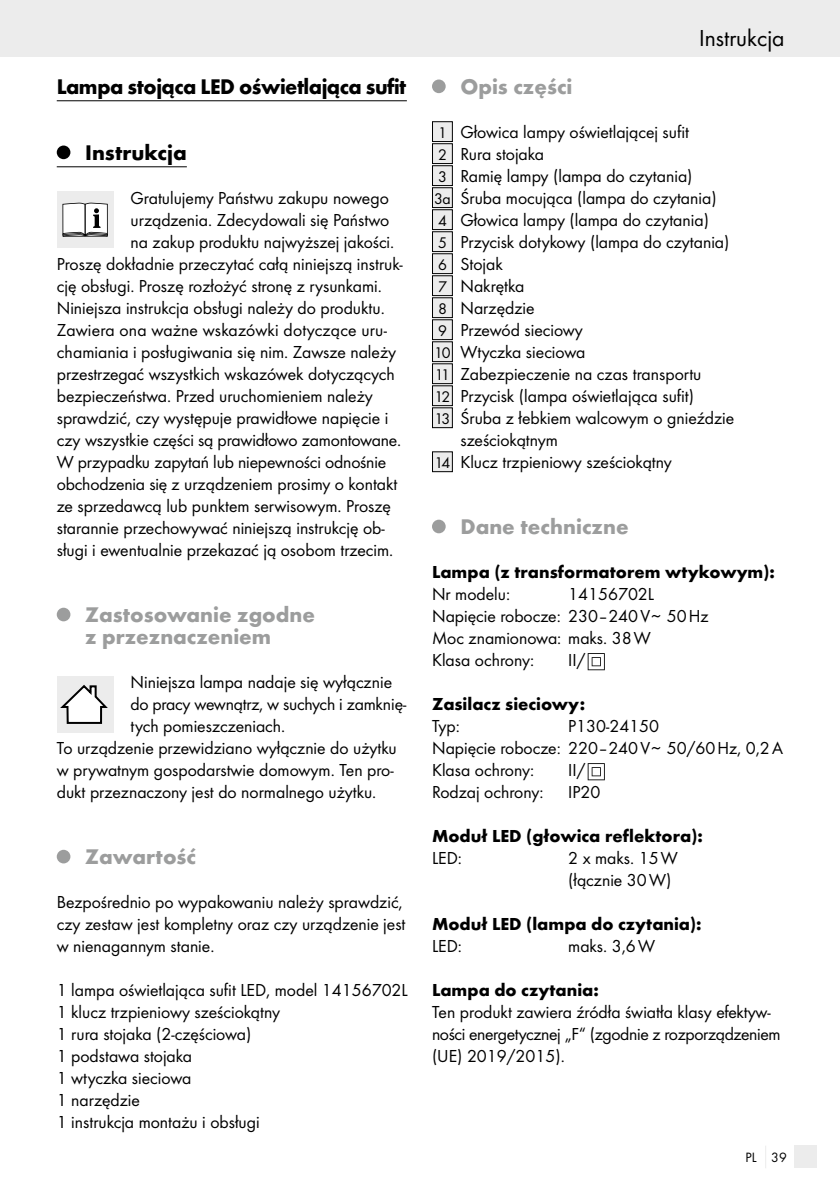
<style>
.page{position:relative;width:840px;height:1191px;background:#fff}
.page>*{position:absolute;margin:0;border:0;box-sizing:border-box;transform-origin:0 0}
.t1{font:24px "Futura Boo";color:#000}
.t2{font:700 22px/22px "Futura";color:#9c9d9d}
.t3{font:700 22px "Futura";letter-spacing:-.025em;color:#000}
.t4{font:700 22px "Futura";color:#000}
.t5{font:18px/22px "Futura Boo";color:#000}
.t6{font:700 18px "Futura";color:#000}
.t7{font:18px/22px "Futura Boo";letter-spacing:-.02em;color:#000}
.t8{font:14px "Futura Boo";color:#000}
.s1{font-size:16px}
</style>
<div class="page">
<div style="left:0;top:0;width:839px;height:57px;background:#ececec"></div>
<div style="left:794px;top:1145px;width:22px;height:23px;background:#ececec"></div>
<hr style="left:57px;top:100px;width:349px;height:1px;background:#000">
<hr style="left:57px;top:166px;width:130px;height:1px;background:#000">
<div style="left:57px;top:145px;width:13px;height:14px;background:#000;border-radius:50%"></div>
<div style="left:57px;top:191px;width:56px;height:57px;background:#ececec"></div>
<hr style="left:63px;top:236px;width:44px;height:1px;background:#000">
<svg style="left:62px;top:203px;width:46px;height:33px;background:#cacaca"></svg>
<div style="left:57px;top:607px;width:13px;height:14px;background:#9c9d9d;border-radius:50%"></div>
<div style="left:57px;top:676px;width:56px;height:57px;background:#ececec"></div>
<svg style="left:60px;top:685px;width:48px;height:39px"></svg>
<div style="left:57px;top:849px;width:13px;height:14px;background:#9c9d9d;border-radius:50%"></div>
<div style="left:432px;top:79px;width:13px;height:14px;background:#9c9d9d;border-radius:50%"></div>
<div style="left:432px;top:122px;width:20px;height:20px;background:#ececec"></div>
<div style="left:432px;top:121px;width:20px;height:21px;border:1px solid #000"></div>
<div style="left:432px;top:144px;width:20px;height:20px;background:#ececec"></div>
<div style="left:432px;top:143px;width:20px;height:21px;border:1px solid #000"></div>
<div style="left:432px;top:166px;width:20px;height:20px;background:#ececec"></div>
<div style="left:432px;top:165px;width:20px;height:21px;border:1px solid #000"></div>
<div style="left:432px;top:188px;width:20px;height:20px;background:#ececec"></div>
<div style="left:432px;top:187px;width:20px;height:21px;border:1px solid #000"></div>
<div style="left:432px;top:210px;width:20px;height:20px;background:#ececec"></div>
<div style="left:432px;top:209px;width:20px;height:21px;border:1px solid #000"></div>
<div style="left:432px;top:232px;width:20px;height:20px;background:#ececec"></div>
<div style="left:432px;top:231px;width:20px;height:21px;border:1px solid #000"></div>
<div style="left:432px;top:254px;width:20px;height:20px;background:#ececec"></div>
<div style="left:432px;top:253px;width:20px;height:21px;border:1px solid #000"></div>
<div style="left:432px;top:276px;width:20px;height:20px;background:#ececec"></div>
<div style="left:432px;top:275px;width:20px;height:21px;border:1px solid #000"></div>
<div style="left:432px;top:298px;width:20px;height:20px;background:#ececec"></div>
<div style="left:432px;top:297px;width:20px;height:21px;border:1px solid #000"></div>
<div style="left:432px;top:320px;width:20px;height:20px;background:#ececec"></div>
<div style="left:432px;top:319px;width:20px;height:21px;border:1px solid #000"></div>
<div style="left:432px;top:342px;width:20px;height:20px;background:#ececec"></div>
<div style="left:432px;top:341px;width:20px;height:21px;border:1px solid #000"></div>
<div style="left:432px;top:364px;width:20px;height:20px;background:#ececec"></div>
<div style="left:432px;top:363px;width:20px;height:21px;border:1px solid #000"></div>
<div style="left:432px;top:386px;width:20px;height:20px;background:#ececec"></div>
<div style="left:432px;top:385px;width:20px;height:21px;border:1px solid #000"></div>
<div style="left:432px;top:408px;width:20px;height:20px;background:#ececec"></div>
<div style="left:432px;top:407px;width:20px;height:21px;border:1px solid #000"></div>
<div style="left:432px;top:452px;width:20px;height:20px;background:#ececec"></div>
<div style="left:432px;top:451px;width:20px;height:21px;border:1px solid #000"></div>
<div style="left:432px;top:519px;width:13px;height:14px;background:#9c9d9d;border-radius:50%"></div>
<svg style="left:587px;top:653px;width:17px;height:17px"></svg>
<svg style="left:587px;top:763px;width:17px;height:17px"></svg>
<p class="t3" style="left:57px;top:73px;width:351px">Lampa stojąca LED oświetlająca sufit</p>
<p class="t4" style="left:85px;top:139px;width:103px">Instrukcja</p>
<p class="t5" style="left:130px;top:187px;width:259px">Gratulujemy Państwu zakupu nowego</p>
<p class="t5" style="left:130px;top:209px;width:260px">urządzenia. Zdecydowali się Państwo</p>
<p class="t5" style="left:130px;top:231px;width:265px">na zakup produktu najwyższej jakości.</p>
<p class="t5" style="left:57px;top:253px;width:347px">Proszę dokładnie przeczytać całą niniejszą instruk-</p>
<p class="t5" style="left:57px;top:275px;width:326px">cję obsługi. Proszę rozłożyć stronę z rysunkami.</p>
<p class="t5" style="left:57px;top:297px;width:329px">Niniejsza instrukcja obsługi należy do produktu.</p>
<p class="t5" style="left:57px;top:319px;width:331px">Zawiera ona ważne wskazówki dotyczące uru-</p>
<p class="t5" style="left:57px;top:341px;width:340px">chamiania i posługiwania się nim. Zawsze należy</p>
<p class="t5" style="left:57px;top:363px;width:339px">przestrzegać wszystkich wskazówek dotyczących</p>
<p class="t5" style="left:57px;top:385px;width:317px">bezpieczeństwa. Przed uruchomieniem należy</p>
<p class="t5" style="left:57px;top:407px;width:333px">sprawdzić, czy występuje prawidłowe napięcie i</p>
<p class="t5" style="left:57px;top:429px;width:346px">czy wszystkie części są prawidłowo zamontowane.</p>
<p class="t5" style="left:57px;top:451px;width:331px">W przypadku zapytań lub niepewności odnośnie</p>
<p class="t5" style="left:57px;top:473px;width:342px">obchodzenia się z urządzeniem prosimy o kontakt</p>
<p class="t5" style="left:57px;top:495px;width:335px">ze sprzedawcą lub punktem serwisowym. Proszę</p>
<p class="t5" style="left:57px;top:517px;width:329px">starannie przechowywać niniejszą instrukcję ob-</p>
<p class="t5" style="left:57px;top:539px;width:338px">sługi i ewentualnie przekazać ją osobom trzecim.</p>
<p class="t2" style="left:85px;top:603px;width:231px">Zastosowanie zgodne z przeznaczeniem</p>
<p class="t5" style="left:130px;top:671px;width:263px">Niniejsza lampa nadaje się wyłącznie</p>
<p class="t5" style="left:130px;top:693px;width:277px">do pracy wewnątrz, w suchych i zamknię-</p>
<p class="t5" style="left:130px;top:715px;width:156px">tych pomieszczeniach.</p>
<p class="t5" style="left:57px;top:737px;width:341px">To urządzenie przewidziano wyłącznie do użytku</p>
<p class="t5" style="left:57px;top:759px;width:338px">w prywatnym gospodarstwie domowym. Ten pro-</p>
<p class="t5" style="left:57px;top:781px;width:321px">dukt przeznaczony jest do normalnego użytku.</p>
<p class="t2" style="left:85px;top:845px;width:112px">Zawartość</p>
<p class="t5" style="left:57px;top:891px;width:350px">Bezpośrednio po wypakowaniu należy sprawdzić, czy zestaw jest kompletny oraz czy urządzenie jest w nienagannym stanie.</p>
<p class="t5" style="left:57px;top:979px;width:352px">1 lampa oświetlająca sufit LED, model 14156702L<br>1 klucz trzpieniowy sześciokątny<br>1 rura stojaka (2-częściowa)<br>1 podstawa stojaka<br>1 wtyczka sieciowa<br>1 narzędzie<br>1 instrukcja montażu i obsługi</p>
<h1 class="t1" style="left:698px;top:24px;width:87px">Instrukcja</h1>
<p class="t2" style="left:460px;top:75px;width:113px">Opis części</p>
<p class="t5" style="left:438px;top:121px;width:252px"><span class="s1">1</span> Głowica lampy oświetlającej sufit</p>
<p class="t5" style="left:438px;top:143px;width:107px"><span class="s1">2</span> Rura stojaka</p>
<p class="t5" style="left:438px;top:165px;width:256px"><span class="s1">3</span> Ramię lampy (lampa do czytania)</p>
<p class="t5" style="left:434px;top:187px;width:284px"><span class="s1">3a</span> Śruba mocująca (lampa do czytania)</p>
<p class="t5" style="left:438px;top:209px;width:272px"><span class="s1">4</span> Głowica lampy (lampa do czytania)</p>
<p class="t5" style="left:438px;top:231px;width:293px"><span class="s1">5</span> Przycisk dotykowy (lampa do czytania)</p>
<p class="t5" style="left:438px;top:253px;width:66px"><span class="s1">6</span> Stojak</p>
<p class="t5" style="left:438px;top:275px;width:88px"><span class="s1">7</span> Nakrętka</p>
<p class="t5" style="left:438px;top:297px;width:98px"><span class="s1">8</span> Narzędzie</p>
<p class="t5" style="left:438px;top:319px;width:146px"><span class="s1">9</span> Przewód sieciowy</p>
<p class="t5" style="left:434px;top:341px;width:152px"><span class="s1">10</span> Wtyczka sieciowa</p>
<p class="t5" style="left:434px;top:363px;width:268px"><span class="s1">11</span> Zabezpieczenie na czas transportu</p>
<p class="t5" style="left:434px;top:385px;width:261px"><span class="s1">12</span> Przycisk (lampa oświetlająca sufit)</p>
<p class="t5" style="left:434px;top:407px;width:301px"><span class="s1">13</span> Śruba z łebkiem walcowym o gnieździe</p>
<p class="t5" style="left:460px;top:429px;width:99px">sześciokątnym</p>
<p class="t5" style="left:434px;top:451px;width:239px"><span class="s1">14</span> Klucz trzpieniowy sześciokątny</p>
<p class="t2" style="left:460px;top:515px;width:170px">Dane techniczne</p>
<p class="t6" style="left:432px;top:561px;width:344px">Lampa (z transformatorem wtykowym):</p>
<p class="t5" style="left:432px;top:583px;width:79px">Nr modelu:</p>
<p class="t5" style="left:432px;top:583px;width:278px;text-indent:136px">14156702L<br>Napięcie robocze: 230–240V~ 50Hz<br>Moc znamionowa: maks. 38W<br>Klasa ochrony:</p>
<p class="t5" style="left:568px;top:649px;width:19px">II/</p>
<p class="t6" style="left:432px;top:693px;width:155px">Zasilacz sieciowy:</p>
<p class="t5" style="left:432px;top:715px;width:29px">Typ:</p>
<p class="t5" style="left:432px;top:715px;width:352px;text-indent:136px">P130-24150<br>Napięcie robocze: 220‒240V~ 50/60Hz, 0,2A<br>Klasa ochrony:</p>
<p class="t5" style="left:568px;top:759px;width:19px">II/</p>
<p class="t5" style="left:432px;top:781px;width:113px">Rodzaj ochrony:</p>
<p class="t5" style="left:568px;top:781px;width:34px">IP20</p>
<p class="t6" style="left:432px;top:825px;width:272px">Moduł LED (głowica reflektora):</p>
<p class="t5" style="left:432px;top:847px;width:31px">LED:</p>
<p class="t5" style="left:568px;top:847px;width:111px">2 x maks. 15W (łącznie 30W)</p>
<p class="t6" style="left:432px;top:913px;width:271px">Moduł LED (lampa do czytania):</p>
<p class="t5" style="left:432px;top:935px;width:31px">LED:</p>
<p class="t5" style="left:568px;top:935px;width:88px">maks. 3,6W</p>
<p class="t6" style="left:432px;top:979px;width:168px">Lampa do czytania:</p>
<p class="t7" style="left:432px;top:1001px;width:350px">Ten produkt zawiera źródła światła klasy efektyw&shy;ności energetycznej „F“ (zgodnie z rozporządzeniem (UE) 2019/2015).</p>
<p class="t8" style="left:745px;top:1149px;width:43px">PL 39</p>
</div>
